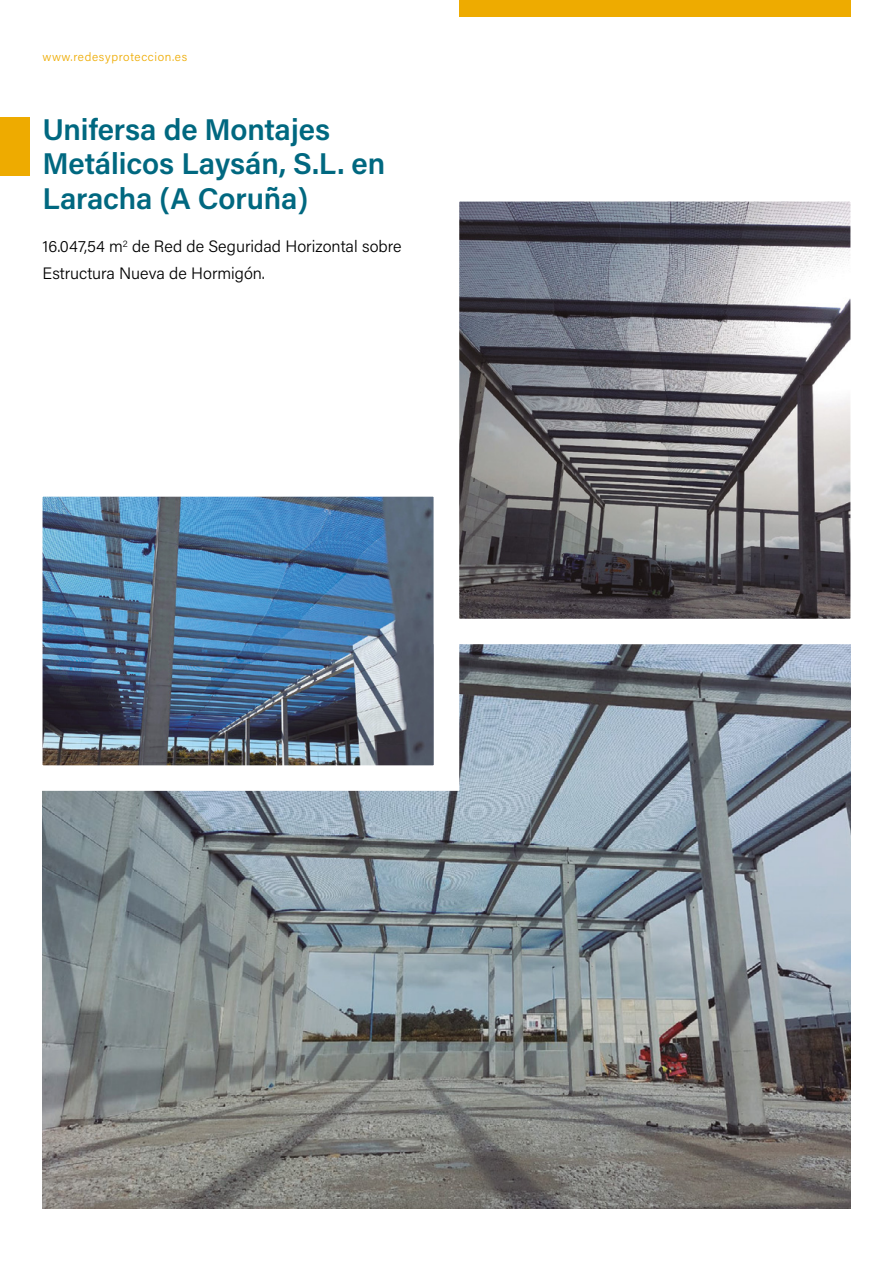
<style>
.page{position:relative;width:893px;height:1263px;background:#fff}
.page>*{position:absolute;margin:0;border:0;box-sizing:border-box;transform-origin:0 0}
.t1{font:30px/34.5px "Acumin Variable Concept";letter-spacing:.04em;color:#006880}
.t2{font:16.5px/27px "Acumin Variable Concept";letter-spacing:.01em;color:#000}
.t3{font:12px "Acumin Variable Concept";letter-spacing:.06em;color:#eeab00}
</style>
<div class="page">
<div style="left:0;top:118px;width:30px;height:58px;background:#eeab00"></div>
<div style="left:459px;top:0;width:391px;height:17px;background:#eeab00"></div>
<img style="left:43px;top:657px;width:807px;height:552px">
<img style="left:42px;top:496px;width:430px;height:308px">
<svg style="left:421px;top:201px;width:430px;height:456px"></svg>
<p class="t3" style="left:43px;top:48px;width:146px">www.redesyproteccion.es</p>
<h1 class="t1" style="left:43px;top:111px;width:343px">Unifersa de Montajes<br>Metálicos Laysán, S.L. en<br>Laracha (A Coruña)</h1>
<p class="t2" style="left:43px;top:233px;width:360px">16.047,54 m<sup>2</sup> de Red de Seguridad Horizontal sobre<br>Estructura Nueva de Hormigón.</p>
</div>
